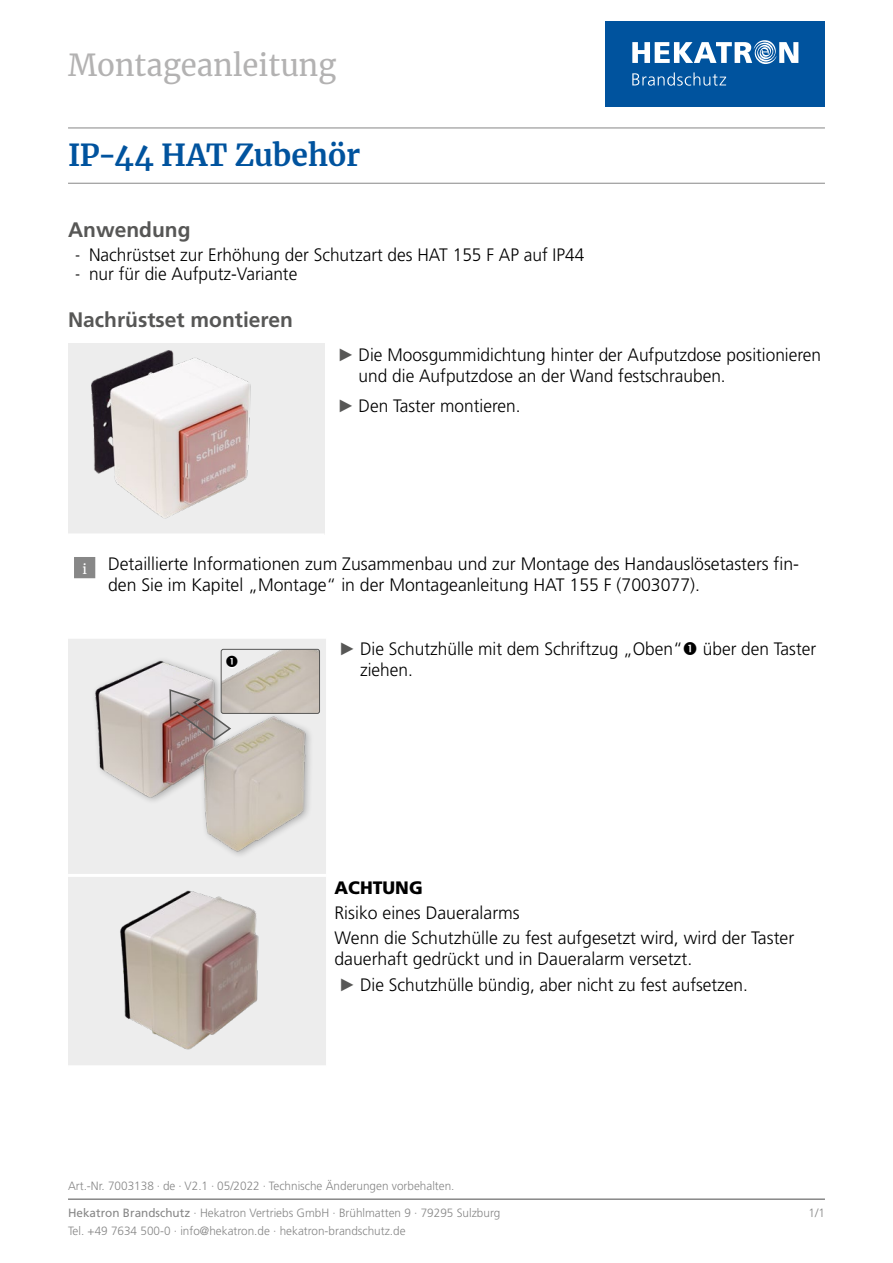
<style>
.page{position:relative;width:893px;height:1263px;background:#fff}
.page>*{position:absolute;margin:0;border:0;box-sizing:border-box;transform-origin:0 0}
.t1{font:30px "Merriweather";color:#b3b2b2}
.t2{font:700 30px "Merriweather";letter-spacing:-.01em;color:#00539e}
.t3{font:700 21px "Frutiger LT";color:#575756}
.t4{font:300 18px/21px "Frutiger LT Std";color:#000}
.t5{font:300 18px/21px "Frutiger LT";color:#000;scale:.96 1}
.t6{font:300 18px "Frutiger LT Std";color:#000;scale:.96 1}
.t7{font:900 18px "Frutiger LT";color:#000}
.t8{font:300 12px "Frutiger LT";color:#878787}
.s1{font-family:"Frutiger LT";font-stretch:condensed}
.s2{font-family:"Arial";font-weight:400;color:#575756}
.s3{font-weight:400}
</style>
<div class="page">
<hr style="left:68px;top:1198px;width:757px;height:2px;background:#878787">
<hr style="left:68px;top:128px;width:757px;height:1px;background:#878787">
<div style="left:68px;top:344px;width:257px;height:191px;background:#ededed"></div>
<hr style="left:68px;top:533px;width:257px;height:3px;background:#fff">
<div style="left:75px;top:558px;width:20px;height:19px;background:#878787"></div>
<div style="left:74px;top:557px;width:21px;height:21px;border:2px solid #878787"></div>
<div style="left:68px;top:639px;width:258px;height:426px;background:#ededed"></div>
<hr style="left:68px;top:874px;width:258px;height:3px;background:#fff">
<div style="left:91px;top:656px;width:223px;height:204px;background:#ededed"></div>
<img style="left:93px;top:653px;width:218px;height:202px">
<svg style="left:169px;top:688px;width:63px;height:53px"></svg>
<img style="left:221px;top:649px;width:97px;height:63px">
<div style="left:221px;top:649px;width:99px;height:65px;border:1px solid #575756;border-radius:2px"></div>
<img style="left:74px;top:882px;width:235px;height:170px">
<img style="left:92px;top:350px;width:159px;height:169px">
<hr style="left:68px;top:183px;width:757px;height:1px;background:#878787">
<div style="left:606px;top:21px;width:219px;height:85px;background:#00539e"></div>
<svg style="left:632px;top:40px;width:166px;height:24px"></svg>
<svg style="left:632px;top:72px;width:94px;height:14px"></svg>
<svg style="left:226px;top:656px;width:11px;height:11px"></svg>
<h1 class="t1" style="left:68px;top:45px;width:270px">Montageanleitung</h1>
<h1 class="t2" style="left:68px;top:134px;width:294px">IP-44 HAT Zubehör</h1>
<p class="t3" style="left:68px;top:217px;width:124px">Anwendung</p>
<p class="t6" style="left:75px;top:244px;width:532px"><span class="s1">-</span> Nachrüstset zur Erhöhung der Schutzart des HAT 155 F AP auf IP44</p>
<p class="t6" style="left:75px;top:264px;width:233px"><span class="s1">-</span> nur für die Aufputz-Variante</p>
<p class="t3" style="left:68px;top:307px;width:226px">Nachrüstset montieren</p>
<p class="t5" style="left:359px;top:345px;width:483px;text-indent:-21px"><span class="s2">►</span> Die Moosgummidichtung hinter der Aufputzdose positionieren und die Aufputzdose an der Wand festschrauben.</p>
<p class="t5" style="left:337px;top:395px;width:192px"><span class="s2">►</span> Den Taster montieren.</p>
<p class="t4" style="left:108px;top:554px;width:692px;text-indent:-26px"><sub>i</sub> Detaillierte Informationen zum Zusammenbau und zur Montage des Handauslösetasters fin&shy;den Sie im Kapitel „Montage“ in der Montageanleitung HAT 155 F (7003077).</p>
<p class="t5" style="left:360px;top:639px;width:477px;text-indent:-21px"><span class="s2">►</span> Die Schutzhülle mit dem Schriftzug „Oben“ über den Taster ziehen.</p>
<p class="t7" style="left:334px;top:877px;width:90px">ACHTUNG</p>
<p class="t4" style="left:334px;top:901px;width:461px;line-height:25.2px">Risiko eines Daueralarms<br>Wenn die Schutzhülle zu fest aufgesetzt wird, wird der Taster</p>
<p class="t4" style="left:334px;top:949px;width:359px">dauerhaft gedrückt und in Daueralarm versetzt.</p>
<p class="t5" style="left:339px;top:974px;width:428px"><span class="s2">►</span> Die Schutzhülle bündig, aber nicht zu fest aufsetzen.</p>
<p class="t8" style="left:68px;top:1179px;width:388px">Art.-Nr. 7003138 · de · V2.1 · 05/2022 · Technische Änderungen vorbehalten.</p>
<p class="t8" style="left:68px;top:1206px;width:434px"><span class="s3">Hekatron Brandschutz</span> · Hekatron Vertriebs GmbH · Brühlmatten 9 · 79295 Sulzburg</p>
<p class="t8" style="left:809px;top:1206px;width:18px">1/1</p>
<p class="t8" style="left:68px;top:1224px;width:339px">Tel. +49 7634 500-0 · info@hekatron.de · hekatron-brandschutz.de</p>
</div>
